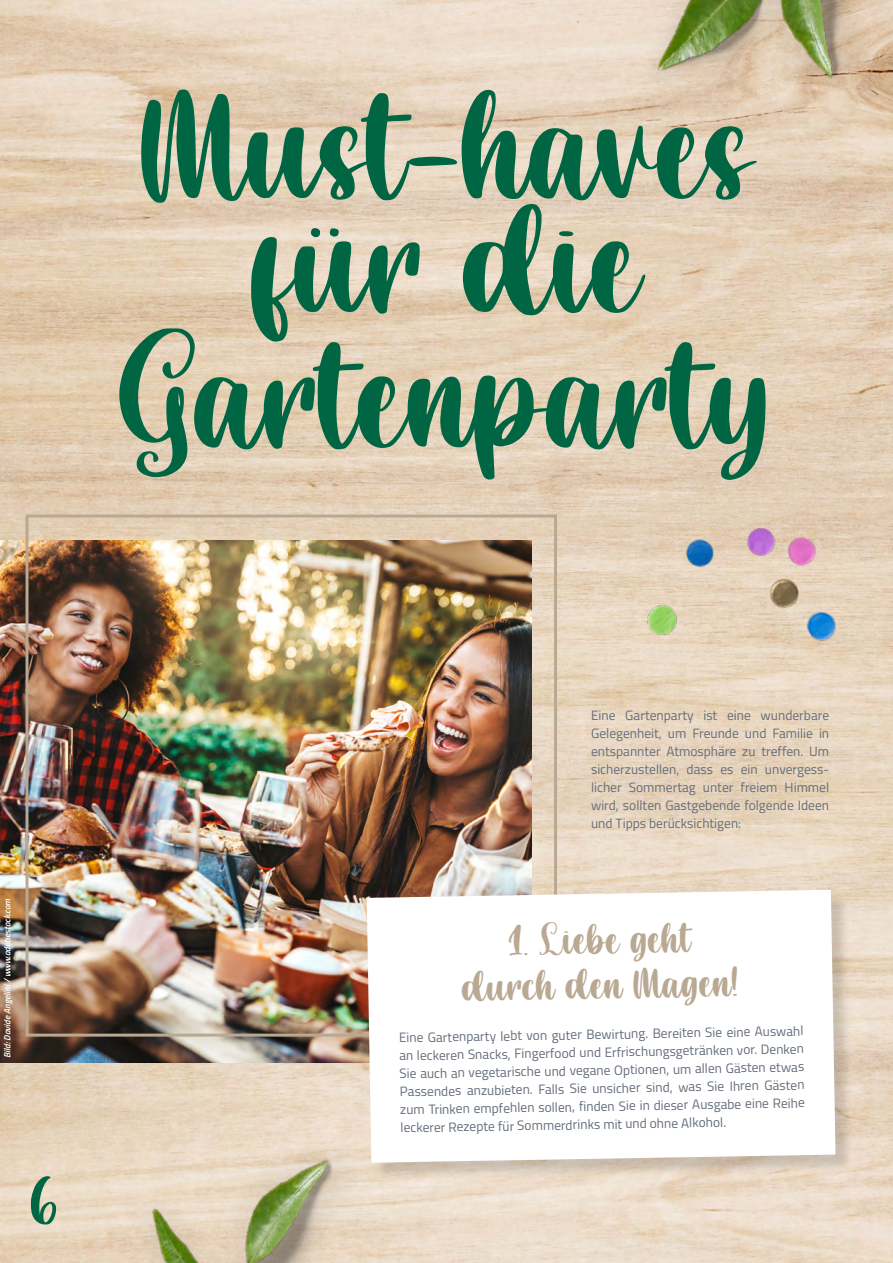
<style>
.page{position:relative;width:893px;height:1263px;background:#fff}
.page>*{position:absolute;margin:0;border:0;box-sizing:border-box;transform-origin:0 0}
.t1{font:163.5px/135px "Risalah Cinta";color:#006543;text-align:center}
.t2{font:68.55px "Risalah Cinta";color:#006543}
.t3{font:45px/45px "Risalah Cinta";color:#b9a892;text-align:center}
.t4{font:13.5px/18px "Titillium Web";color:#656e7a;text-align:justify}
.t5{font:italic 600 9px "Titillium Web";color:#fff}
</style>
<div class="page">
<img style="left:0;top:0;width:893px;height:1263px">
<img style="left:0;top:540px;width:531px;height:488px">
<img style="left:2px;top:1028px;width:413px;height:235px">
<img style="left:507px;top:0;width:378px;height:157px">
<img style="left:539px;top:0;width:327px;height:157px">
<img style="left:760px;top:0;width:133px;height:101px">
<img style="left:612px;top:500px;width:232px;height:166px">
<img style="left:635px;top:552px;width:101px;height:132px">
<div style="left:26px;top:514px;width:531px;height:522px;border:3px solid #b9a892"></div>
<div style="left:369px;top:892px;width:485px;height:289px;background:#000;opacity:.15"></div>
<svg style="left:367px;top:890px;width:468px;height:273px"></svg>
<h1 class="t1" style="left:141px;top:80px;width:612px">Must-haves</h1>
<h1 class="t1" style="left:119px;top:194px;width:656px">für die<br>Gartenparty</h1>
<p class="t5" style="left:0;top:1058px;width:161px;rotate:-90deg">Bild: Davide Angelini / www.adobestock.com</p>
<h2 class="t2" style="left:30px;top:1163px;width:30px">6</h2>
<p class="t4" style="left:591px;top:706px;width:240px">Eine Gartenparty ist eine wunderbare Gelegenheit, um Freunde und Familie in entspannter Atmosphäre zu treffen. Um sicherzustellen, dass es ein unvergess&shy;licher Sommertag unter freiem Himmel wird, sollten Gastgebende folgende Ideen und Tipps berücksichtigen:</p>
<h3 class="t3" style="left:461px;top:919px;width:278px;rotate:-1deg">1. Liebe geht durch den Magen!</h3>
<p class="t4" style="left:399px;top:1028px;width:406px;rotate:-1deg">Eine Gartenparty lebt von guter Bewirtung. Bereiten Sie eine Auswahl an leckeren Snacks, Fingerfood und Erfrischungsgetränken vor. Denken Sie auch an vegetarische und vegane Optionen, um allen Gästen etwas Passendes anzubieten. Falls Sie unsicher sind, was Sie Ihren Gästen zum Trinken empfehlen sollen, finden Sie in dieser Ausgabe eine Reihe leckerer Rezepte für Sommerdrinks mit und ohne Alkohol.</p>
</div>
